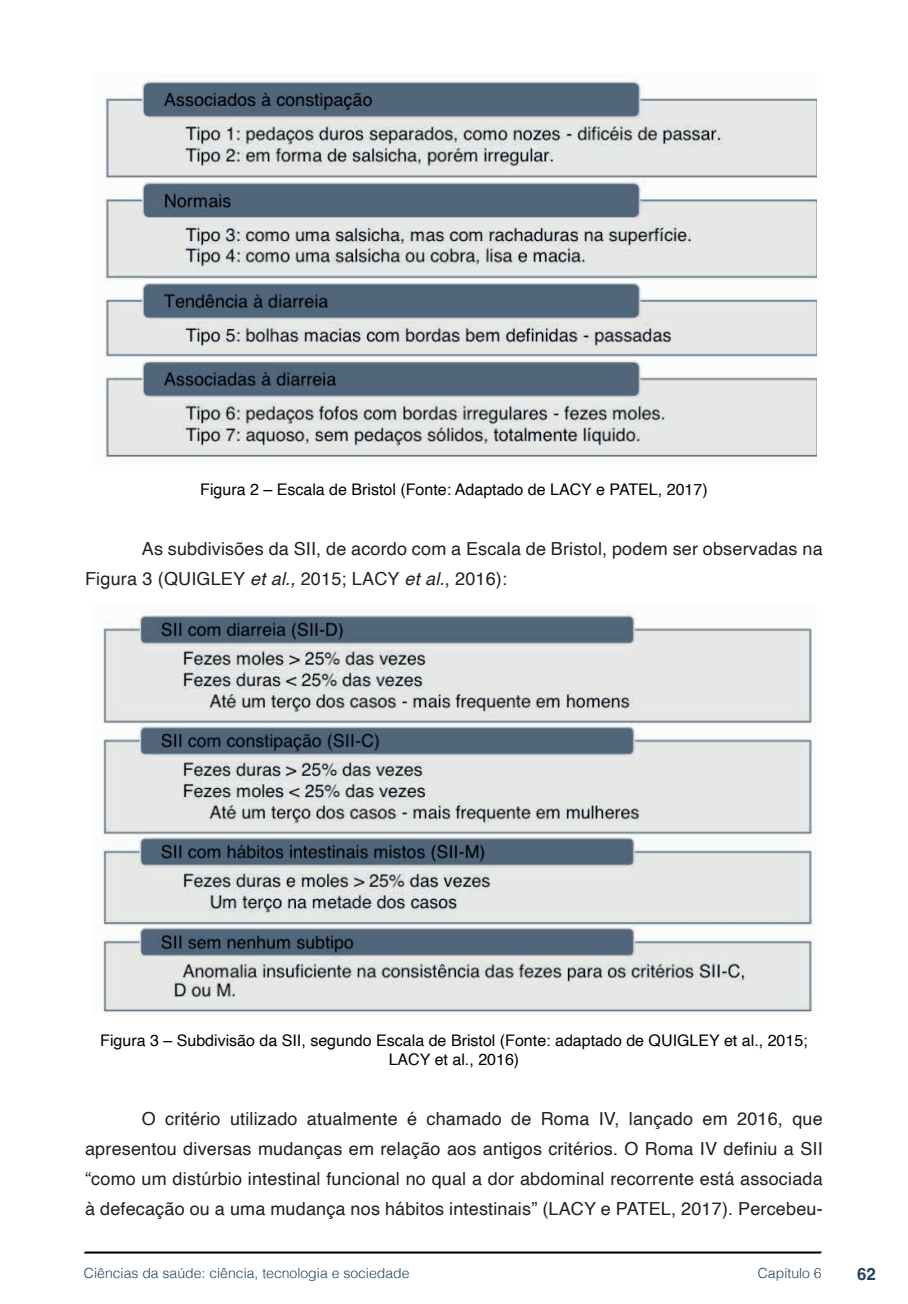
<style>
.page{position:relative;width:908px;height:1304px;background:#fff}
.page>*{position:absolute;margin:0;border:0;box-sizing:border-box;transform-origin:0 0}
.t1{font:18px/30px "Helvetica";letter-spacing:.01em;color:#231f20}
.t2{font:700 16.8px "Helvetica";color:#23445f}
.t3{font:16px/19.2px "Helvetica";color:#000;text-align:center}
.t4{font:300 14px "Helvetica";color:#23445f}
.s1{font-style:italic}
</style>
<div class="page">
<svg style="left:84px;top:1251px;width:737px;height:3px;background:#515151"></svg>
<img style="left:104px;top:76px;width:711px;height:386px">
<img style="left:103px;top:606px;width:712px;height:409px">
<p class="t3" style="left:200px;top:481px;width:508px">Figura 2 – Escala de Bristol (Fonte: Adaptado de LACY e PATEL, 2017)</p>
<p class="t1" style="left:85px;top:535px;width:738px;text-indent:57px">As subdivisões da SII, de acordo com a Escala de Bristol, podem ser observadas na<br>Figura 3 (QUIGLEY <span class="s1">et al.,</span> 2015; LACY <span class="s1">et al.</span>, 2016):</p>
<p class="t3" style="left:100px;top:1031px;width:708px">Figura 3 – Subdivisão da SII, segundo Escala de Bristol (Fonte: adaptado de QUIGLEY et al., 2015;<br>LACY et al., 2016)</p>
<p class="t1" style="left:85px;top:1104px;width:738px;text-align:justify;text-indent:57px">O critério utilizado atualmente é chamado de Roma IV, lançado em 2016, que apresentou diversas mudanças em relação aos antigos critérios. O Roma IV definiu a SII “como um distúrbio intestinal funcional no qual a dor abdominal recorrente está associada à defecação ou a uma mudança nos hábitos intestinais” (LACY e PATEL, 2017). Percebeu-</p>
<p class="t4" style="left:84px;top:1261px;width:327px">Ciências da saúde: ciência, tecnologia e sociedade</p>
<p class="t4" style="left:757px;top:1261px;width:65px">Capítulo 6</p>
<p class="t2" style="left:856px;top:1264px;width:20px">62</p>
</div>
